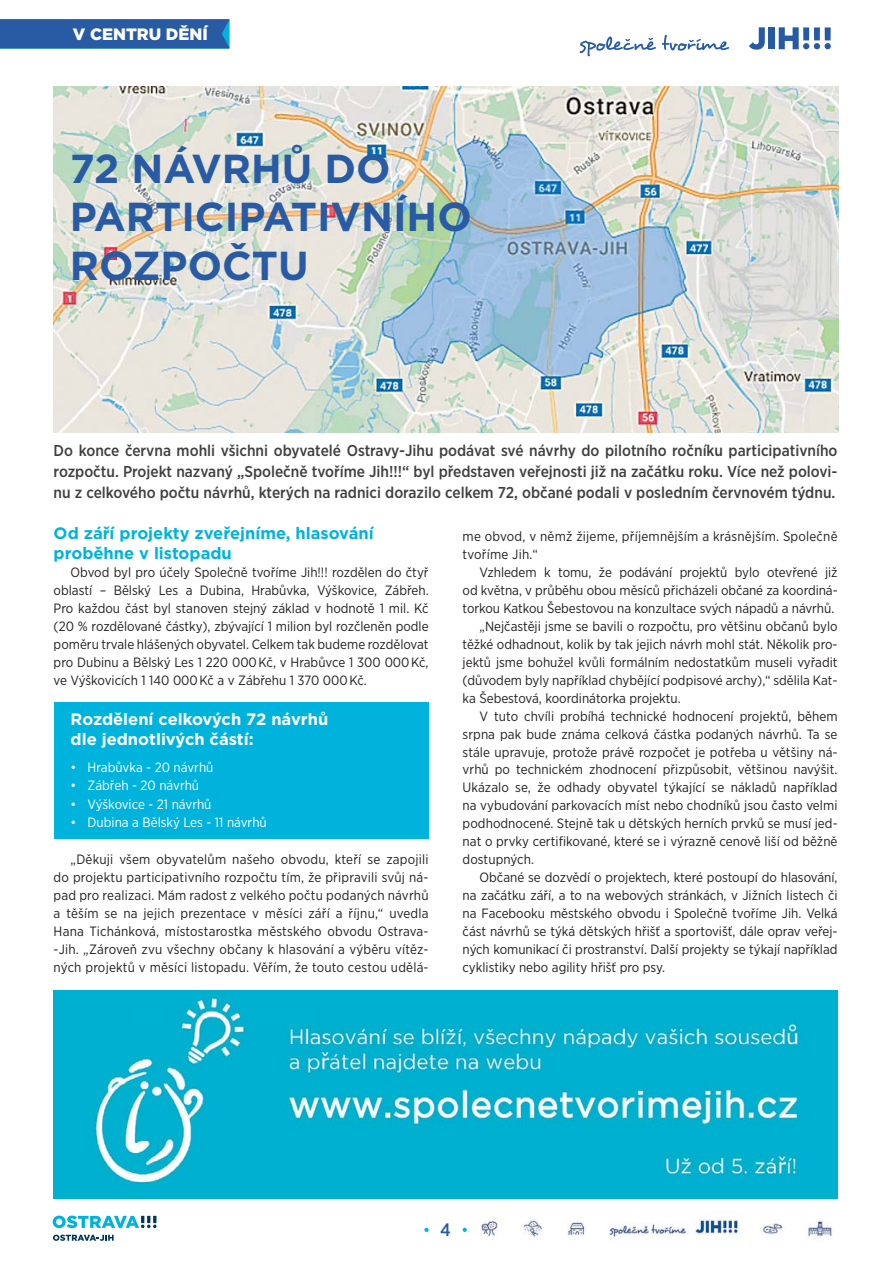
<style>
.page{position:relative;width:893px;height:1263px;background:#fff}
.page>*{position:absolute;margin:0;border:0;box-sizing:border-box;transform-origin:0 0}
.t1{font:700 40.5px/48.6px "Gotham";color:#295ba4}
.t2{font:500 18px "Gotham Narrow";color:#295ba4}
.t3{font:700 16.5px/19.5px "Gotham";color:#00b3dc}
.t4{font:700 16.5px/19.5px "Gotham";color:#fff}
.t5{font:900 16.5px "Gotham";color:#fff}
.t6{font:500 15.75px/21px "Gotham Narrow";color:#404041;text-align:justify}
.t7{font:13.5px/18px "Gotham Narrow";color:#231f20;text-align:justify}
.t8{font:13.5px "Gotham Narrow";color:#fff}
</style>
<div class="page">
<div style="left:825px;top:27px;width:6px;height:13px;background:#265aa5"></div>
<div style="left:824px;top:43px;width:7px;height:6px;background:#265aa5;border-radius:50%"></div>
<svg style="left:749px;top:27px;width:16px;height:23px"></svg>
<div style="left:768px;top:27px;width:7px;height:22px;background:#265aa5"></div>
<svg style="left:779px;top:27px;width:41px;height:22px"></svg>
<svg style="left:580px;top:37px;width:76px;height:19px"></svg>
<svg style="left:662px;top:35px;width:67px;height:16px"></svg>
<div style="left:54px;top:702px;width:375px;height:137px;background:#00b3dc"></div>
<img style="left:54px;top:990px;width:783px;height:209px">
<img style="left:54px;top:87px;width:785px;height:346px">
<img style="left:480px;top:1217px;width:355px;height:21px">
<div style="left:1px;top:19px;width:228px;height:29px;background:#295ba4"></div>
<svg style="left:424px;top:1228px;width:5px;height:4px"></svg>
<svg style="left:463px;top:1228px;width:4px;height:4px"></svg>
<svg style="left:53px;top:1216px;width:104px;height:12px"></svg>
<svg style="left:53px;top:1235px;width:61px;height:6px"></svg>
<p class="t5" style="left:73px;top:28px;width:136px">V CENTRU DĚNÍ</p>
<p class="t5" style="left:122px;top:28px;width:82px">HISTORIE</p>
<h1 class="t1" style="left:70px;top:148px;width:403px">72 NÁVRHŮ DO<br>PARTICIPATIVNÍHO<br>ROZPOČTU</h1>
<p class="t6" style="left:54px;top:441px;width:785px">Do konce června mohli všichni obyvatelé Ostravy-Jihu podávat své návrhy do pilotního ročníku participativního rozpočtu. Projekt nazvaný „Společně tvoříme Jih!!!“ byl představen veřejnosti již na začátku roku. Více než polovi&shy;nu z celkového počtu návrhů, kterých na radnici dorazilo celkem 72, občané podali v posledním červnovém týdnu.</p>
<p class="t3" style="left:54px;top:525px;width:322px">Od září projekty zveřejníme, hlasování proběhne v listopadu</p>
<p class="t7" style="left:54px;top:564px;width:376px;text-indent:17px">Obvod byl pro účely Společně tvoříme Jih!!! rozdělen do čtyř oblastí – Bělský Les a Dubina, Hrabůvka, Výškovice, Zábřeh.<br>Pro každou část byl stanoven stejný základ v hodnotě 1 mil. Kč (20 % rozdělované částky), zbývající 1 milion byl rozčleněn podle poměru trvale hlášených obyvatel. Celkem tak budeme rozdělovat pro Dubinu a Bělský Les 1 220 000 Kč, v Hrabůvce 1 300 000 Kč, ve Výškovicích 1 140 000 Kč a v Zábřehu 1 370 000 Kč.</p>
<p class="t7" style="left:463px;top:528px;width:376px">me obvod, v němž žijeme, příjemnějším a krásnějším. Společně tvoříme Jih.“</p>
<p class="t7" style="left:480px;top:564px;width:359px">Vzhledem k tomu, že podávání projektů bylo otevřené již</p>
<p class="t7" style="left:463px;top:582px;width:377px">od května, v průběhu obou měsíců přicházeli občané za koordiná-</p>
<p class="t7" style="left:463px;top:600px;width:373px">torkou Katkou Šebestovou na konzultace svých nápadů a návrhů.</p>
<p class="t7" style="left:480px;top:618px;width:359px">„Nejčastěji jsme se bavili o rozpočtu, pro většinu občanů bylo</p>
<p class="t7" style="left:463px;top:636px;width:376px">těžké odhadnout, kolik by tak jejich návrh mohl stát. Několik pro-</p>
<p class="t7" style="left:463px;top:654px;width:376px">jektů jsme bohužel kvůli formálním nedostatkům museli vyřadit</p>
<p class="t7" style="left:463px;top:671px;width:376px">(důvodem byly například chybějící podpisové archy),“ sdělila Kat-</p>
<p class="t7" style="left:463px;top:689px;width:220px">ka Šebestová, koordinátorka projektu.</p>
<p class="t7" style="left:480px;top:707px;width:359px">V tuto chvíli probíhá technické hodnocení projektů, během</p>
<p class="t7" style="left:463px;top:725px;width:376px">srpna pak bude známa celková částka podaných návrhů. Ta se</p>
<p class="t7" style="left:463px;top:743px;width:376px">stále upravuje, protože právě rozpočet je potřeba u většiny ná-</p>
<p class="t7" style="left:463px;top:761px;width:376px">vrhů po technickém zhodnocení přizpůsobit, většinou navýšit.</p>
<p class="t7" style="left:463px;top:779px;width:376px">Ukázalo se, že odhady obyvatel týkající se nákladů například</p>
<p class="t7" style="left:463px;top:797px;width:376px">na vybudování parkovacích míst nebo chodníků jsou často velmi</p>
<p class="t7" style="left:463px;top:815px;width:377px">podhodnocené. Stejně tak u dětských herních prvků se musí jed-</p>
<p class="t7" style="left:463px;top:833px;width:376px">nat o prvky certifikované, které se i výrazně cenově liší od běžně</p>
<p class="t7" style="left:463px;top:851px;width:73px">dostupných.</p>
<p class="t7" style="left:480px;top:869px;width:359px">Občané se dozvědí o projektech, které postoupí do hlasování,</p>
<p class="t7" style="left:463px;top:887px;width:376px">na začátku září, a to na webových stránkách, v Jižních listech či</p>
<p class="t7" style="left:463px;top:905px;width:376px">na Facebooku městského obvodu i Společně tvoříme Jih. Velká</p>
<p class="t7" style="left:463px;top:923px;width:376px">část návrhů se týká dětských hřišť a sportovišť, dále oprav veřej-</p>
<p class="t7" style="left:463px;top:941px;width:376px">ných komunikací či prostranství. Další projekty se týkají například</p>
<p class="t7" style="left:463px;top:959px;width:204px">cyklistiky nebo agility hřišť pro psy.</p>
<p class="t4" style="left:71px;top:711px;width:259px">Rozdělení celkových 72 návrhů dle jednotlivých částí:</p>
<p class="t8" style="left:71px;top:762px;width:144px">• Hrabůvka - 20 návrhů</p>
<p class="t8" style="left:71px;top:781px;width:130px">• Zábřeh - 20 návrhů</p>
<p class="t8" style="left:71px;top:799px;width:142px">• Výškovice - 21 návrhů</p>
<p class="t8" style="left:71px;top:817px;width:198px">• Dubina a Bělský Les - 11 návrhů</p>
<p class="t7" style="left:54px;top:851px;width:376px;text-indent:17px">„Děkuji všem obyvatelům našeho obvodu, kteří se zapojili do projektu participativního rozpočtu tím, že připravili svůj ná&shy;pad pro realizaci. Mám radost z velkého počtu podaných návrhů a těším se na jejich prezentace v měsíci září a říjnu,“ uvedla Hana Tichánková, místostarostka městského obvodu Ostrava--Jih. „Zároveň zvu všechny občany k hlasování a výběru vítěz&shy;ných projektů v měsíci listopadu. Věřím, že touto cestou udělá-</p>
<h2 class="t2" style="left:440px;top:1223px;width:12px">4</h2>
</div>
